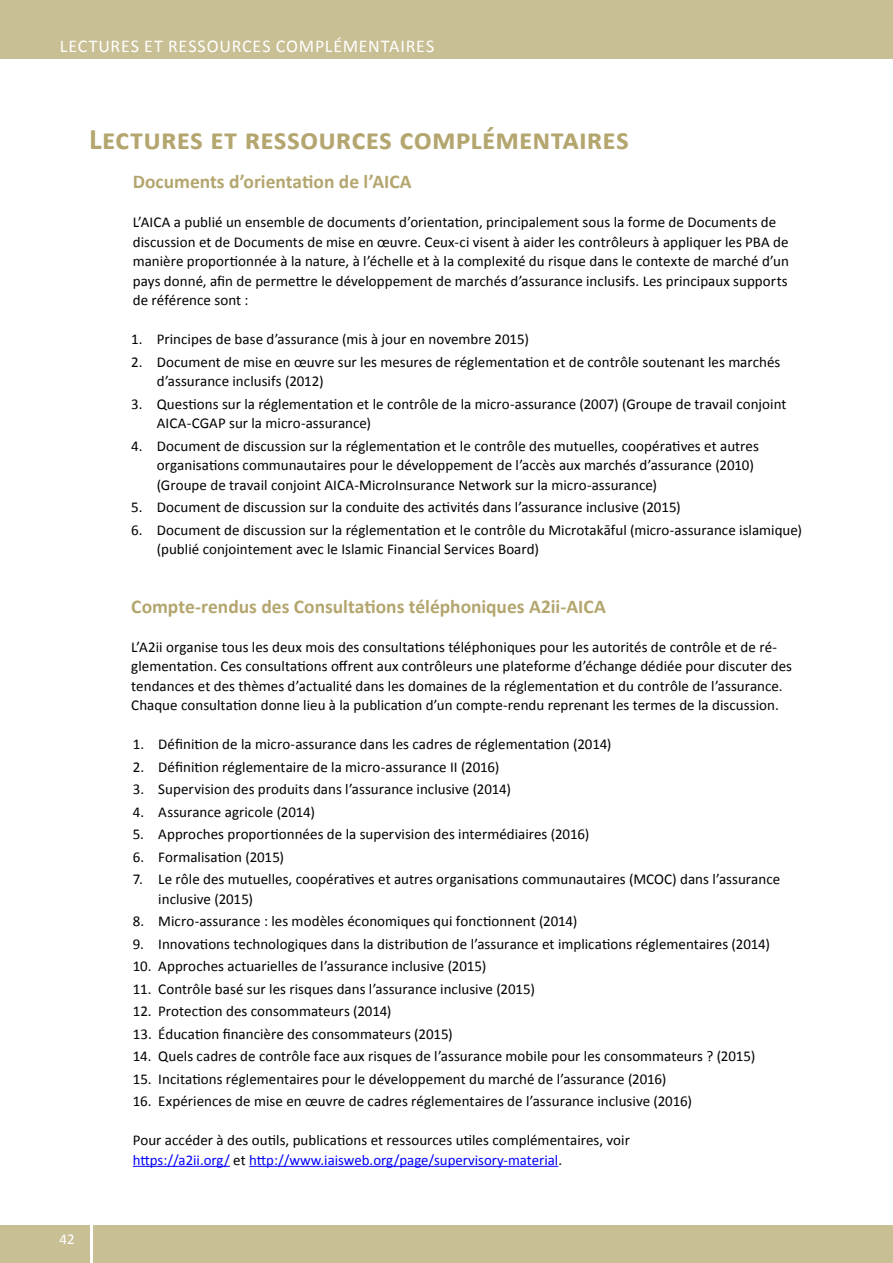
<style>
.page{position:relative;width:893px;height:1263px;background:#fff}
.page>*{position:absolute;margin:0;border:0;box-sizing:border-box;transform-origin:0 0}
.t1{font:700 30px "Calibri";letter-spacing:.005em;color:#b4a66f}
.t2{font:700 19.5px "Calibri";color:#b4a66f}
.t3{font:18px "Calibri";letter-spacing:.045em;color:#fff}
.t4{font:15px/19.5px "Calibri";color:#000}
.t5{font:15px "Calibri";color:#fff}
.t6{font:14.85px "Calibri";color:#00f}
.s1{font-size:15px;color:#000}
</style>
<div class="page">
<div style="left:94px;top:1226px;width:799px;height:37px;background:#c9bf94"></div>
<div style="left:0;top:1226px;width:89px;height:37px;background:#c9bf94"></div>
<div style="left:0;top:0;width:893px;height:59px;background:#c9bf94"></div>
<hr style="left:133px;top:1166px;width:97px;height:1px;background:#00f">
<hr style="left:249px;top:1166px;width:309px;height:1px;background:#00f">
<p class="t3" style="left:60px;top:34px;width:376px">LECTURES ET RESSOURCES COMPLÉMENTAIRES</p>
<h1 class="t1" style="left:89px;top:120px;width:541px">Lectures et ressources complémentaires</h1>
<h2 class="t2" style="left:133px;top:169px;width:280px">Documents d’orientation de l’AICA</h2>
<p class="t4" style="left:133px;top:212px;width:658px">L’AICA a publié un ensemble de documents d’orientation, principalement sous la forme de Documents de discussion et de Documents de mise en œuvre. Ceux-ci visent à aider les contrôleurs à appliquer les PBA de manière proportionnée à la nature, à l’échelle et à la complexité du risque dans le contexte de marché d’un pays donné, afin de permettre le développement de marchés d’assurance inclusifs. Les principaux supports de référence sont :</p>
<p class="t4" style="left:131px;top:329px;width:399px">1. Principes de base d’assurance (mis à jour en novembre 2015)</p>
<p class="t4" style="left:157px;top:352px;width:625px;text-indent:-26px">2. Document de mise en œuvre sur les mesures de réglementation et de contrôle soutenant les marchés d’assurance inclusifs (2012)</p>
<p class="t4" style="left:157px;top:394px;width:631px;text-indent:-26px">3. Questions sur la réglementation et le contrôle de la micro-assurance (2007) (Groupe de travail conjoint<br>AICA-CGAP sur la micro-assurance)</p>
<p class="t4" style="left:157px;top:436px;width:604px;text-indent:-26px">4. Document de discussion sur la réglementation et le contrôle des mutuelles, coopératives et autres organisations communautaires pour le développement de l’accès aux marchés d’assurance (2010) (Groupe de travail conjoint AICA-MicroInsurance Network sur la micro-assurance)</p>
<p class="t4" style="left:131px;top:497px;width:551px">5. Document de discussion sur la conduite des activités dans l’assurance inclusive (2015)</p>
<p class="t4" style="left:157px;top:520px;width:647px;text-indent:-26px">6. Document de discussion sur la réglementation et le contrôle du Microtakāful (micro-assurance islamique) (publié conjointement avec le Islamic Financial Services Board)</p>
<p class="t5" style="left:60px;top:1230px;width:17px">42</p>
<h2 class="t2" style="left:131px;top:594px;width:476px">Compte-rendus des Consultations téléphoniques A2ii-AICA</h2>
<p class="t4" style="left:131px;top:637px;width:662px">L’A2ii organise tous les deux mois des consultations téléphoniques pour les autorités de contrôle et de ré&shy;glementation. Ces consultations offrent aux contrôleurs une plateforme d’échange dédiée pour discuter des tendances et des thèmes d’actualité dans les domaines de la réglementation et du contrôle de l’assurance.<br>Chaque consultation donne lieu à la publication d’un compte-rendu reprenant les termes de la discussion.</p>
<p class="t4" style="left:133px;top:734px;width:480px">1. Définition de la micro-assurance dans les cadres de réglementation (2014)</p>
<p class="t4" style="left:133px;top:757px;width:368px">2. Définition réglementaire de la micro-assurance II (2016)</p>
<p class="t4" style="left:133px;top:779px;width:380px">3. Supervision des produits dans l’assurance inclusive (2014)</p>
<p class="t4" style="left:133px;top:802px;width:184px">4. Assurance agricole (2014)</p>
<p class="t4" style="left:133px;top:824px;width:458px">5. Approches proportionnées de la supervision des intermédiaires (2016)</p>
<p class="t4" style="left:133px;top:847px;width:153px">6. Formalisation (2015)</p>
<p class="t4" style="left:158px;top:869px;width:623px;text-indent:-26px">7. Le rôle des mutuelles, coopératives et autres organisations communautaires (MCOC) dans l’assurance inclusive (2015)</p>
<p class="t4" style="left:133px;top:911px;width:446px">8. Micro-assurance : les modèles économiques qui fonctionnent (2014)</p>
<p class="t4" style="left:133px;top:934px;width:639px">9. Innovations technologiques dans la distribution de l’assurance et implications réglementaires (2014)</p>
<p class="t4" style="left:133px;top:956px;width:355px">10. Approches actuarielles de l’assurance inclusive (2015)</p>
<p class="t4" style="left:133px;top:979px;width:404px">11. Contrôle basé sur les risques dans l’assurance inclusive (2015)</p>
<p class="t4" style="left:133px;top:1001px;width:260px">12. Protection des consommateurs (2014)</p>
<p class="t4" style="left:133px;top:1024px;width:322px">13. Éducation financière des consommateurs (2015)</p>
<p class="t4" style="left:133px;top:1046px;width:624px">14. Quels cadres de contrôle face aux risques de l’assurance mobile pour les consommateurs ? (2015)</p>
<p class="t4" style="left:133px;top:1069px;width:535px">15. Incitations réglementaires pour le développement du marché de l’assurance (2016)</p>
<p class="t4" style="left:133px;top:1091px;width:561px">16. Expériences de mise en œuvre de cadres réglementaires de l’assurance inclusive (2016)</p>
<p class="t4" style="left:133px;top:1130px;width:499px">Pour accéder à des outils, publications et ressources utiles complémentaires, voir</p>
<p class="t6" style="left:133px;top:1150px;width:431px">https://a2ii.org/ <span class="s1">et</span> http://www.iaisweb.org/page/supervisory-material<span class="s1">.</span></p>
</div>
